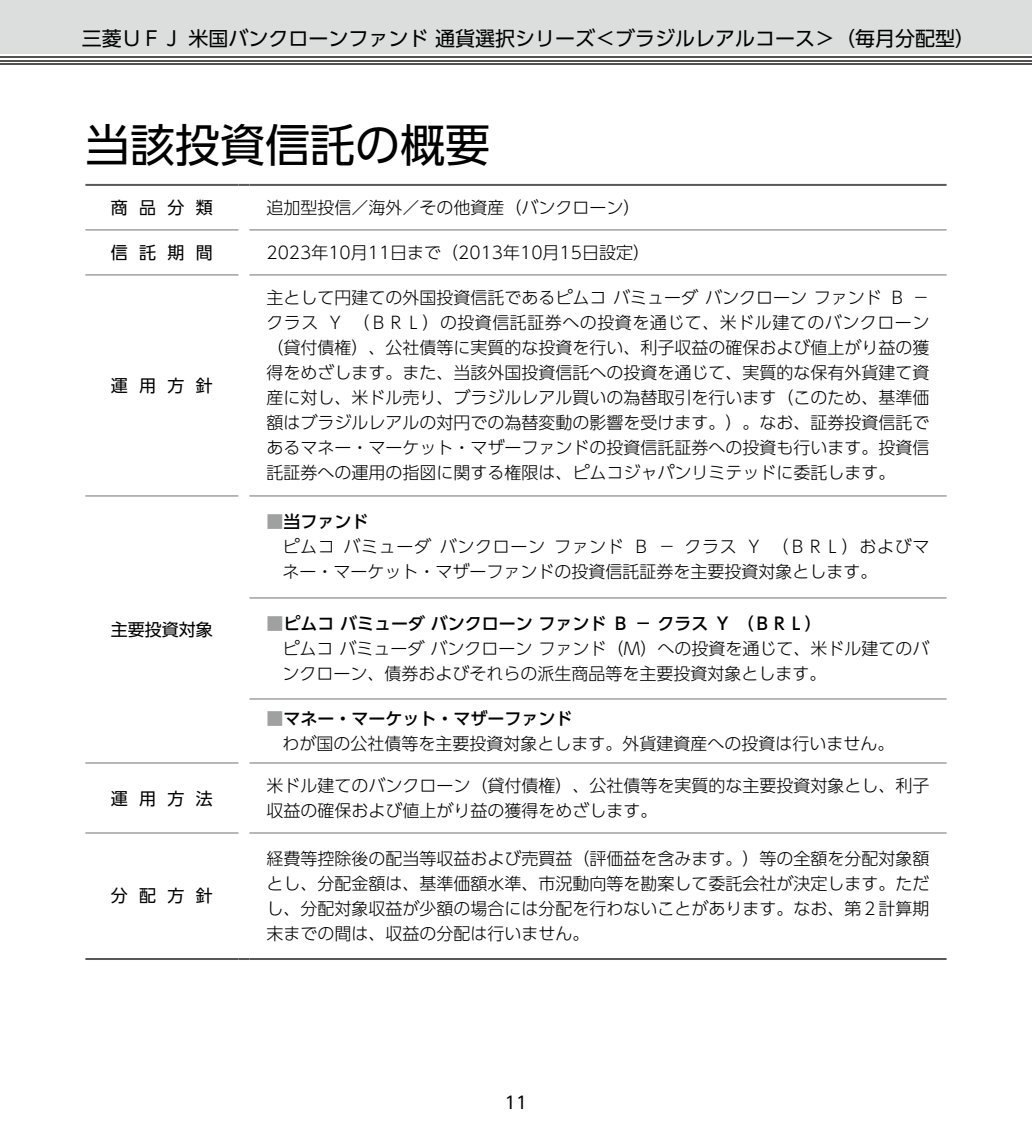
<style>
.page{position:relative;width:1032px;height:1134px;background:#fff}
.page>*{position:absolute;margin:0;border:0;box-sizing:border-box;transform-origin:0 0}
.t1{font:45px "UD Shin Go Pro";color:#000}
.t2{font:20px "UD Shin Go Pro";color:#000}
.t3{font:300 17px/25px "UD Shin Go Pro";color:#000}
.t4{font:17px "UD Shin Go Pro";letter-spacing:.665em;color:#000}
.s1{font-weight:500;color:#9fa0a0}
.s2{font-weight:500}
</style>
<div class="page">
<div style="left:0;top:0;width:1032px;height:54px;background:#dcdddd"></div>
<hr style="left:0;top:63px;width:1032px;height:2px;background:#545251">
<hr style="left:0;top:60px;width:1032px;height:1px;background:#545251">
<hr style="left:0;top:56px;width:1032px;height:2px;background:#545251">
<hr style="left:85px;top:184px;width:153px;height:2px;background:#595757">
<svg style="left:238px;top:184px;width:11px;height:2px"></svg>
<hr style="left:249px;top:184px;width:697px;height:2px;background:#595757">
<hr style="left:85px;top:958px;width:153px;height:2px;background:#595757">
<svg style="left:238px;top:958px;width:11px;height:2px"></svg>
<hr style="left:249px;top:763px;width:697px;height:1px;background:#727171">
<hr style="left:249px;top:833px;width:697px;height:1px;background:#727171">
<hr style="left:85px;top:763px;width:153px;height:1px;background:#727171">
<hr style="left:85px;top:833px;width:153px;height:1px;background:#727171">
<hr style="left:249px;top:230px;width:697px;height:1px;background:#727171">
<hr style="left:249px;top:275px;width:697px;height:1px;background:#727171">
<hr style="left:249px;top:496px;width:697px;height:1px;background:#727171">
<hr style="left:249px;top:598px;width:697px;height:1px;background:#727171">
<hr style="left:249px;top:699px;width:697px;height:1px;background:#727171">
<hr style="left:85px;top:230px;width:153px;height:1px;background:#727171">
<hr style="left:85px;top:275px;width:153px;height:1px;background:#727171">
<hr style="left:85px;top:496px;width:153px;height:1px;background:#727171">
<hr style="left:249px;top:958px;width:697px;height:2px;background:#595757">
<p class="t2" style="left:82px;top:22px;width:895px">三菱ＵＦＪ 米国バンクローンファンド 通貨選択シリーズ＜ブラジルレアルコース＞（毎月分配型）</p>
<h1 class="t1" style="left:85px;top:108px;width:406px">当該投資信託の概要</h1>
<p class="t4" style="left:111px;top:194px;width:104px">商品分類</p>
<p class="t3" style="left:266px;top:195px;width:375px">追加型投信／海外／その他資産（バンクローン）</p>
<p class="t4" style="left:111px;top:239px;width:104px">信託期間</p>
<p class="t3" style="left:266px;top:239px;width:385px">2023年10月11日まで（2013年10月15日設定）</p>
<p class="t4" style="left:111px;top:372px;width:104px">運用方針</p>
<p class="t4" style="left:111px;top:616px;width:104px">主要投資対象</p>
<p class="t4" style="left:111px;top:784px;width:104px">運用方法</p>
<p class="t4" style="left:111px;top:882px;width:104px">分配方針</p>
<p class="t3" style="left:266px;top:285px;width:664px;text-align:justify">主として円建ての外国投資信託であるピムコバミューダバンクローンファンドＢ－クラスＹ（ＢＲＬ）の投資信託証券への投資を通じて、米ドル建てのバンクローン（貸付債権）、公社債等に実質的な投資を行い、利子収益の確保および値上がり益の獲得をめざします。また、当該外国投資信託への投資を通じて、実質的な保有外貨建て資産に対し、米ドル売り、ブラジルレアル買いの為替取引を行います（このため、基準価額はブラジルレアルの対円での為替変動の影響を受けます。）。なお、証券投資信託であるマネー・マーケット・マザーファンドの投資信託証券への投資も行います。投資信託証券への運用の指図に関する権限は、ピムコジャパンリミテッドに委託します。</p>
<p class="t3" style="left:282px;top:509px;width:649px;text-indent:-16px"><span class="s1">■</span><span class="s2">当ファンド<br></span>ピムコバミューダバンクローンファンドＢ－クラスＹ（ＢＲＬ）およびマネー・マーケット・マザーファンドの投資信託証券を主要投資対象とします。</p>
<p class="t3" style="left:282px;top:610px;width:649px;text-indent:-16px"><span class="s1">■</span><span class="s2">ピムコ バミューダ バンクローン ファンド Ｂ － クラス Ｙ （ＢＲＬ）<br></span>ピムコバミューダバンクローンファンド（Ｍ）への投資を通じて、米ドル建てのバンクローン、債券およびそれらの派生商品等を主要投資対象とします。</p>
<p class="t3" style="left:282px;top:705px;width:613px;text-indent:-16px"><span class="s1">■</span><span class="s2">マネー・マーケット・マザーファンド<br></span>わが国の公社債等を主要投資対象とします。外貨建資産への投資は行いません。</p>
<p class="t3" style="left:266px;top:772px;width:664px">米ドル建てのバンクローン（貸付債権）、公社債等を実質的な主要投資対象とし、利子収益の確保および値上がり益の獲得をめざします。</p>
<p class="t3" style="left:266px;top:845px;width:664px;text-align:justify">経費等控除後の配当等収益および売買益（評価益を含みます。）等の全額を分配対象額とし、分配金額は、基準価額水準、市況動向等を勘案して委託会社が決定します。ただし、分配対象収益が少額の場合には分配を行わないことがあります。なお、第２計算期末までの間は、収益の分配は行いません。</p>
<p class="t4" style="left:505px;top:1089px;width:24px">11</p>
</div>
